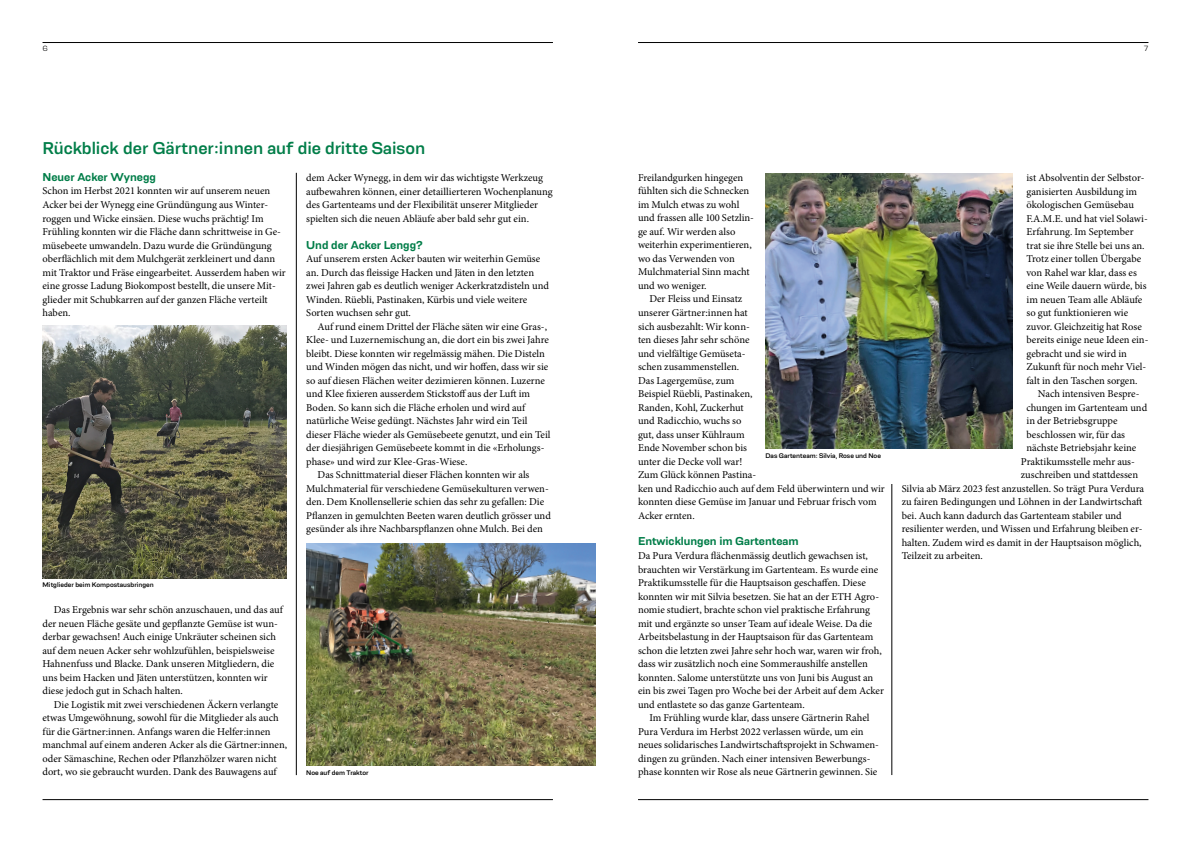
<style>
.page{position:relative;width:1191px;height:842px;background:#fff}
.page>*{position:absolute;margin:0;border:0;box-sizing:border-box;transform-origin:0 0}
.t1{font:18px "Resolve";color:#007d48}
.t2{font:500 12px "Resolve";color:#007d48}
.t3{font:10.5px/13.5px "Minion Pro";color:#000}
.t4{font:300 8px "Resolve";color:#000}
.t5{font:7px "Resolve";color:#000}
</style>
<div class="page">
<hr style="left:638px;top:42px;width:510px;height:1px;background:#000">
<hr style="left:638px;top:799px;width:510px;height:1px;background:#000">
<hr style="left:43px;top:42px;width:510px;height:1px;background:#000">
<hr style="left:43px;top:799px;width:510px;height:1px;background:#000">
<hr style="left:296px;top:173px;width:1px;height:602px;background:#000">
<hr style="left:891px;top:465px;width:1px;height:310px;background:#000">
<img style="left:43px;top:326px;width:243px;height:252px">
<img style="left:765px;top:173px;width:247px;height:275px">
<img style="left:306px;top:544px;width:289px;height:222px">
<div style="left:887px;top:465px;width:10px;height:19px;background:#fff"></div>
<p class="t4" style="left:43px;top:44px;width:7px">6</p>
<p class="t4" style="left:1144px;top:44px;width:6px">7</p>
<h1 class="t1" style="left:43px;top:138px;width:384px">Rückblick der Gärtner:innen auf die dritte Saison</h1>
<p class="t2" style="left:43px;top:170px;width:115px">Neuer Acker Wynegg</p>
<p class="t3" style="left:43px;top:184px;width:245px">Schon im Herbst 2021 konnten wir auf unserem neuen Acker bei der Wynegg eine Gründüngung aus Winter&shy;roggen und Wicke einsäen. Diese wuchs prächtig! Im Frühling konnten wir die Fläche dann schrittweise in Ge&shy;müsebeete umwandeln. Dazu wurde die Gründüngung oberflächlich mit dem Mulchgerät zerkleinert und dann mit Traktor und Fräse eingearbeitet. Ausserdem haben wir eine grosse Ladung Biokompost bestellt, die unsere Mit&shy;glieder mit Schubkarren auf der ganzen Fläche verteilt haben.</p>
<p class="t3" style="left:306px;top:171px;width:248px">dem Acker Wynegg, in dem wir das wichtigste Werkzeug aufbewahren können, einer detaillierteren Wochenplanung des Gartenteams und der Flexibilität unserer Mitglieder spielten sich die neuen Abläufe aber bald sehr gut ein.</p>
<p class="t2" style="left:306px;top:238px;width:118px">Und der Acker Lengg?</p>
<p class="t3" style="left:306px;top:252px;width:244px">Auf unserem ersten Acker bauten wir weiterhin Gemüse an. Durch das fleissige Hacken und Jäten in den letzten zwei Jahren gab es deutlich weniger Ackerkratzdisteln und Winden. Rüebli, Pastinaken, Kürbis und viele weitere Sorten wuchsen sehr gut.</p>
<p class="t3" style="left:317px;top:319px;width:231px">Auf rund einem Drittel der Fläche säten wir eine Gras-,</p>
<p class="t3" style="left:306px;top:333px;width:244px">Klee- und Luzernemischung an, die dort ein bis zwei Jahre</p>
<p class="t3" style="left:306px;top:346px;width:240px">bleibt. Diese konnten wir regelmässig mähen. Die Disteln</p>
<p class="t3" style="left:306px;top:360px;width:244px">und Winden mögen das nicht, und wir hoffen, dass wir sie</p>
<p class="t3" style="left:306px;top:373px;width:240px">so auf diesen Flächen weiter dezimieren können. Luzerne</p>
<p class="t3" style="left:306px;top:387px;width:225px">und Klee fixieren ausserdem Stickstoff aus der Luft im</p>
<p class="t3" style="left:306px;top:400px;width:220px">Boden. So kann sich die Fläche erholen und wird auf</p>
<p class="t3" style="left:306px;top:414px;width:223px">natürliche Weise gedüngt. Nächstes Jahr wird ein Teil</p>
<p class="t3" style="left:306px;top:427px;width:246px">dieser Fläche wieder als Gemüsebeete genutzt, und ein Teil</p>
<p class="t3" style="left:306px;top:441px;width:240px">der diesjährigen Gemüsebeete kommt in die «Erholungs-</p>
<p class="t3" style="left:306px;top:454px;width:161px">phase» und wird zur Klee-Gras-Wiese.</p>
<p class="t3" style="left:317px;top:468px;width:213px">Das Schnittmaterial dieser Flächen konnten wir als</p>
<p class="t3" style="left:306px;top:481px;width:244px">Mulchmaterial für verschiedene Gemüsekulturen verwen-</p>
<p class="t3" style="left:306px;top:495px;width:239px">den. Dem Knollensellerie schien das sehr zu gefallen: Die</p>
<p class="t3" style="left:306px;top:508px;width:246px">Pflanzen in gemulchten Beeten waren deutlich grösser und</p>
<p class="t3" style="left:306px;top:522px;width:238px">gesünder als ihre Nachbarspflanzen ohne Mulch. Bei den</p>
<p class="t5" style="left:43px;top:581px;width:113px">Mitglieder beim Kompostausbringen</p>
<p class="t3" style="left:43px;top:603px;width:242px;text-indent:11px">Das Ergebnis war sehr schön anzuschauen, und das auf der neuen Fläche gesäte und gepflanzte Gemüse ist wun&shy;derbar gewachsen! Auch einige Unkräuter scheinen sich auf dem neuen Acker sehr wohlzufühlen, beispielsweise Hahnenfuss und Blacke. Dank unseren Mitgliedern, die uns beim Hacken und Jäten unterstützen, konnten wir diese jedoch gut in Schach halten.</p>
<p class="t3" style="left:43px;top:697px;width:246px;text-indent:11px">Die Logistik mit zwei verschiedenen Äckern verlangte etwas Umgewöhnung, sowohl für die Mitglieder als auch für die Gärtner:innen. Anfangs waren die Helfer:innen manchmal auf einem anderen Acker als die Gärtner:innen, oder Sämaschine, Rechen oder Pflanzhölzer waren nicht dort, wo sie gebraucht wurden. Dank des Bauwagens auf</p>
<p class="t5" style="left:306px;top:769px;width:64px">Noe auf dem Traktor</p>
<p class="t3" style="left:638px;top:171px;width:117px">Freilandgurken hingegen fühlten sich die Schnecken im Mulch etwas zu wohl und frassen alle 100 Setzlin&shy;ge auf. Wir werden also weiterhin experimentieren, wo das Verwenden von<br>Mulchmaterial Sinn macht und wo weniger.</p>
<p class="t3" style="left:638px;top:292px;width:248px;text-indent:11px">Der Fleiss und Einsatz<br>unserer Gärtner:innen hat<br>sich ausbezahlt: Wir konn-<br>ten dieses Jahr sehr schöne<br>und vielfältige Gemüseta-<br>schen zusammenstellen.<br>Das Lagergemüse, zum<br>Beispiel Rüebli, Pastinaken,<br>Randen, Kohl, Zuckerhut<br>und Radicchio, wuchs so<br>gut, dass unser Kühlraum<br>Ende November schon bis<br>unter die Decke voll war!<br>Zum Glück können Pastina-<br>ken und Radicchio auch auf dem Feld überwintern und wir konnten diese Gemüse im Januar und Februar frisch vom<br>Acker ernten.</p>
<p class="t2" style="left:638px;top:535px;width:162px">Entwicklungen im Gartenteam</p>
<p class="t3" style="left:638px;top:549px;width:247px">Da Pura Verdura flächenmässig deutlich gewachsen ist, brauchten wir Verstärkung im Gartenteam. Es wurde eine Praktikumsstelle für die Hauptsaison geschaffen. Diese konnten wir mit Silvia besetzen. Sie hat an der ETH Agro&shy;nomie studiert, brachte schon viel praktische Erfahrung mit und ergänzte so unser Team auf ideale Weise. Da die Arbeitsbelastung in der Hauptsaison für das Gartenteam schon die letzten zwei Jahre sehr hoch war, waren wir froh, dass wir zusätzlich noch eine Sommeraushilfe anstellen konnten. Salome unterstützte uns von Juni bis August an ein bis zwei Tagen pro Woche bei der Arbeit auf dem Acker und entlastete so das ganze Gartenteam.</p>
<p class="t3" style="left:638px;top:711px;width:242px;text-indent:11px">Im Frühling wurde klar, dass unsere Gärtnerin Rahel Pura Verdura im Herbst 2022 verlassen würde, um ein neues solidarisches Landwirtschaftsprojekt in Schwamen&shy;dingen zu gründen. Nach einer intensiven Bewerbungs&shy;phase konnten wir Rose als neue Gärtnerin gewinnen. Sie</p>
<p class="t5" style="left:765px;top:451px;width:117px">Das Gartenteam: Silvia, Rose und Noe</p>
<p class="t3" style="left:1026px;top:171px;width:123px">ist Absolventin der Selbstor&shy;ganisierten Ausbildung im ökologischen Gemüsebau<br>F.A.M.E. und hat viel Solawi-<br>Erfahrung. Im September trat sie ihre Stelle bei uns an.<br>Trotz einer tollen Übergabe von Rahel war klar, dass es eine Weile dauern würde, bis im neuen Team alle Abläufe so gut funktionieren wie zuvor. Gleichzeitig hat Rose bereits einige neue Ideen ein&shy;gebracht und sie wird in<br>Zukunft für noch mehr Viel&shy;falt in den Taschen sorgen.</p>
<p class="t3" style="left:1037px;top:387px;width:103px">Nach intensiven Bespre-</p>
<p class="t3" style="left:1026px;top:400px;width:122px">chungen im Gartenteam und</p>
<p class="t3" style="left:1026px;top:414px;width:93px">in der Betriebsgruppe</p>
<p class="t3" style="left:1026px;top:427px;width:100px">beschlossen wir, für das</p>
<p class="t3" style="left:1026px;top:441px;width:111px">nächste Betriebsjahr keine</p>
<p class="t3" style="left:1020px;top:454px;width:114px">Praktikumsstelle mehr aus-</p>
<p class="t3" style="left:1020px;top:468px;width:119px">zuschreiben und stattdessen</p>
<p class="t3" style="left:901px;top:481px;width:244px">Silvia ab März 2023 fest anzustellen. So trägt Pura Verdura</p>
<p class="t3" style="left:901px;top:495px;width:242px">zu fairen Bedingungen und Löhnen in der Landwirtschaft</p>
<p class="t3" style="left:901px;top:509px;width:222px">bei. Auch kann dadurch das Gartenteam stabiler und</p>
<p class="t3" style="left:901px;top:522px;width:242px">resilienter werden, und Wissen und Erfahrung bleiben er-</p>
<p class="t3" style="left:901px;top:536px;width:241px">halten. Zudem wird es damit in der Hauptsaison möglich,</p>
<p class="t3" style="left:901px;top:549px;width:81px">Teilzeit zu arbeiten.</p>
</div>
